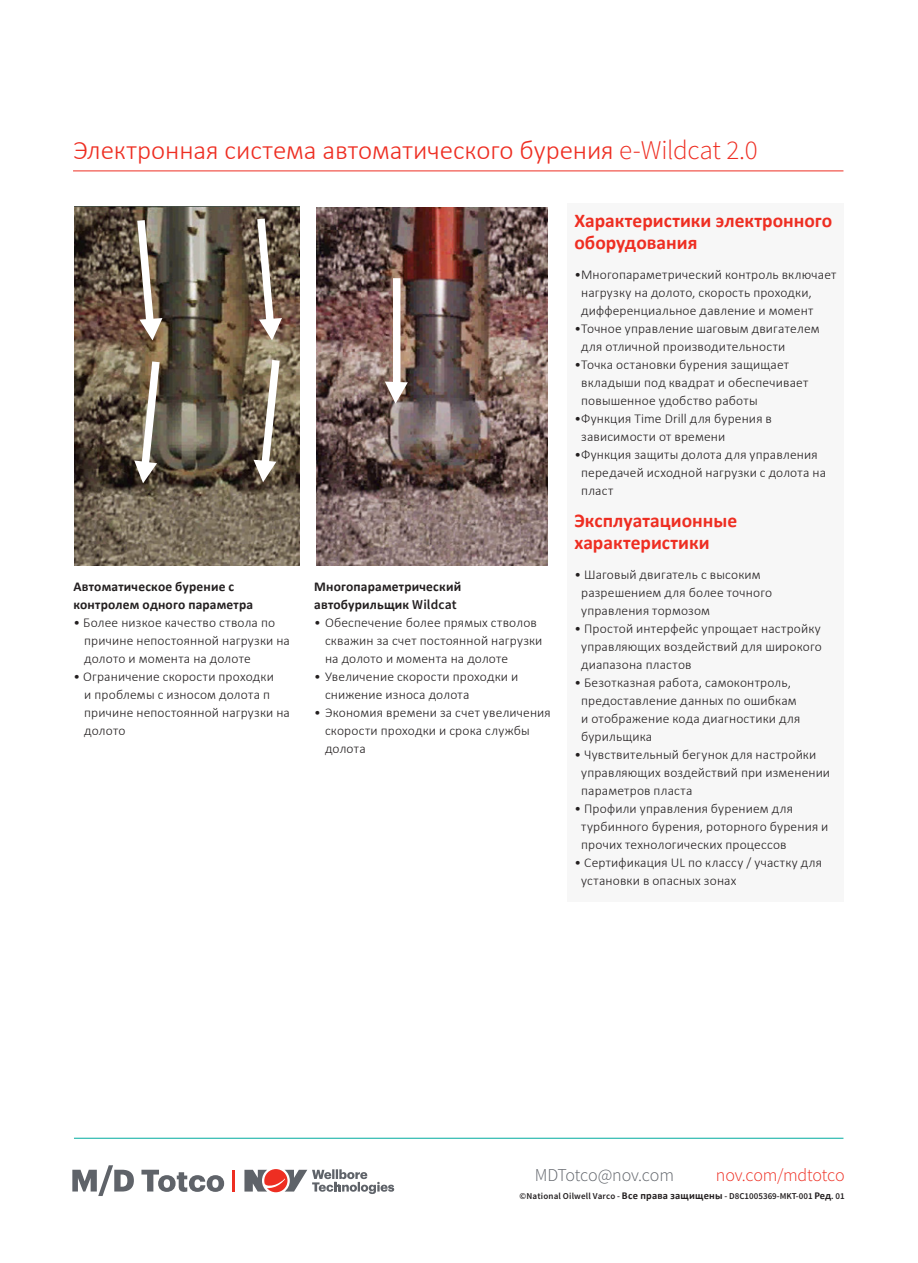
<style>
.page{position:relative;width:918px;height:1263px;background:#fff}
.page>*{position:absolute;margin:0;border:0;box-sizing:border-box;transform-origin:0 0}
.Sub_Head_1__Source_S{font:300 27px "Calibri";color:#ee2e22}
.Sub_Head_1__Source_S-2{font:700 19.5px/22.5px "Calibri";color:#ee2e22}
.t1{font:300 18px "Source Sans Pro";letter-spacing:-.01em;color:#5f6369}
.t2{font:300 18px "Source Sans Pro";letter-spacing:-.01em;color:#ee2e22}
.Bulleted_Text__Sourc{font:300 13.5px/18px "Calibri";letter-spacing:.015em;color:#231f20}
.Bulleted_Text_Bold{font:700 13.5px/18px "Calibri";letter-spacing:.015em;color:#231f20}
.t3{font:600 9px "Source Sans Pro";letter-spacing:.01em;color:#231f20}
.s1{font-family:"Source Sans Pro"}
.s2{font-family:"Source Sans Pro";font-weight:600}
.s3{font-family:"Calibri";font-weight:700;font-size:10.5px}
</style>
<div class="page">
<div style="left:567px;top:203px;width:276px;height:698px;background:#f7f7f7"></div>
<img style="left:75px;top:206px;width:224px;height:360px">
<img style="left:316px;top:207px;width:231px;height:359px">
<hr style="left:73px;top:170px;width:770px;height:1px;background:#ee2e22">
<svg style="left:253px;top:211px;width:29px;height:129px"></svg>
<svg style="left:254px;top:352px;width:30px;height:130px"></svg>
<svg style="left:133px;top:212px;width:29px;height:128px"></svg>
<svg style="left:134px;top:354px;width:30px;height:129px"></svg>
<svg style="left:385px;top:381px;width:23px;height:23px"></svg>
<div style="left:393px;top:278px;width:7px;height:107px;background:#fff"></div>
<hr style="left:74px;top:1138px;width:769px;height:1px;background:#00aca0">
<hr style="left:232px;top:1170px;width:3px;height:21px;background:#ee2e22">
<svg style="left:244px;top:1169px;width:150px;height:25px"></svg>
<svg style="left:72px;top:1165px;width:62px;height:31px"></svg>
<svg style="left:141px;top:1169px;width:83px;height:23px"></svg>
<p class="Sub_Head_1__Source_S" style="left:73px;top:134px;width:686px">Электронная система автоматического бурения <span class="s1">e-Wildcat 2.0</span></p>
<p class="Bulleted_Text_Bold" style="left:74px;top:578px;width:181px">Автоматическое бурение с контролем одного параметра</p>
<p class="Bulleted_Text__Sourc" style="left:84px;top:614px;width:207px;text-indent:-11px">• Более низкое качество ствола по причине непостоянной нагрузки на долото и момента на долоте</p>
<p class="Bulleted_Text__Sourc" style="left:84px;top:668px;width:207px;text-indent:-11px">• Ограничение скорости проходки<br>и проблемы с износом долота п причине непостоянной нагрузки на долото</p>
<p class="Bulleted_Text_Bold" style="left:314px;top:578px;width:148px">Многопараметрический автобурильщик <span class="s2">Wildcat</span></p>
<p class="Bulleted_Text__Sourc" style="left:325px;top:614px;width:219px;text-indent:-11px">• Обеспечение более прямых стволов скважин за счет постоянной нагрузки на долото и момента на долоте</p>
<p class="Bulleted_Text__Sourc" style="left:325px;top:668px;width:195px;text-indent:-11px">• Увеличение скорости проходки и снижение износа долота</p>
<p class="Bulleted_Text__Sourc" style="left:325px;top:704px;width:227px;text-indent:-11px">• Экономия времени за счет увеличения скорости проходки и срока службы долота</p>
<p class="Sub_Head_1__Source_S-2" style="left:574px;top:209px;width:260px">Характеристики электронного оборудования</p>
<p class="Bulleted_Text__Sourc" style="left:581px;top:265px;width:257px;text-indent:-7px">•Многопараметрический контроль включает нагрузку на долото, скорость проходки, дифференциальное давление и момент</p>
<p class="Bulleted_Text__Sourc" style="left:581px;top:319px;width:240px;text-indent:-7px">•Точное управление шаговым двигателем для отличной производительности</p>
<p class="Bulleted_Text__Sourc" style="left:581px;top:355px;width:229px;text-indent:-7px">•Точка остановки бурения защищает вкладыши под квадрат и обеспечивает повышенное удобство работы</p>
<p class="Bulleted_Text__Sourc" style="left:581px;top:409px;width:192px;text-indent:-7px">•Функция Time Drill для бурения в зависимости от времени</p>
<p class="Bulleted_Text__Sourc" style="left:581px;top:445px;width:246px;text-indent:-7px">•Функция защиты долота для управления передачей исходной нагрузки с долота на пласт</p>
<p class="Sub_Head_1__Source_S-2" style="left:574px;top:509px;width:164px">Эксплуатационные характеристики</p>
<p class="Bulleted_Text__Sourc" style="left:581px;top:565px;width:192px;text-indent:-7px">• Шаговый двигатель с высоким разрешением для более точного управления тормозом</p>
<p class="Bulleted_Text__Sourc" style="left:581px;top:619px;width:242px;text-align:justify;text-indent:-7px">• Простой интерфейс упрощает настройку управляющих воздействий для широкого диапазона пластов</p>
<p class="Bulleted_Text__Sourc" style="left:581px;top:673px;width:221px;text-indent:-7px">• Безотказная работа, самоконтроль, предоставление данных по ошибкам и отображение кода диагностики для бурильщика</p>
<p class="Bulleted_Text__Sourc" style="left:581px;top:745px;width:250px;text-indent:-7px">• Чувствительный бегунок для настройки управляющих воздействий при изменении параметров пласта</p>
<p class="Bulleted_Text__Sourc" style="left:581px;top:799px;width:249px;text-indent:-7px">• Профили управления бурением для турбинного бурения, роторного бурения и прочих технологических процессов</p>
<p class="Bulleted_Text__Sourc" style="left:581px;top:853px;width:242px;text-indent:-7px">• Сертификация UL по классу / участку для установки в опасных зонах</p>
<h3 class="t1" style="left:535px;top:1164px;width:141px">MDTotco@nov.com</h3>
<h3 class="t2" style="left:716px;top:1164px;width:130px">nov.com/mdtotco</h3>
<p class="t3" style="left:520px;top:1190px;width:327px">©National Oilwell Varco - <span class="s3">Все права защищены</span> - D8C1005369-MKT-001 <span class="s3">Ред</span>. 01</p>
</div>
